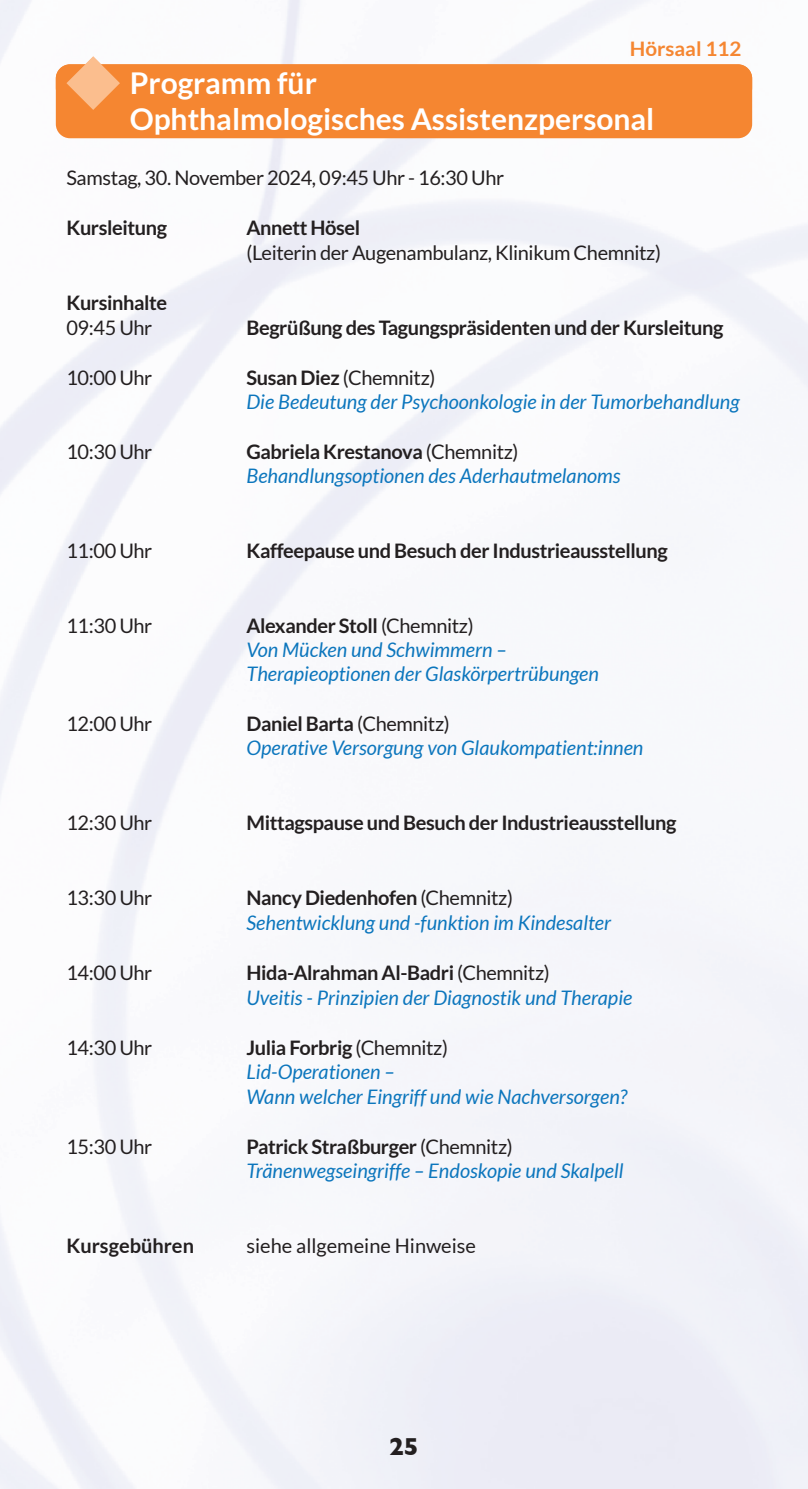
<style>
.page{position:relative;width:808px;height:1489px;background:#fff}
.page>*{position:absolute;margin:0;border:0;box-sizing:border-box;transform-origin:0 0}
.t1{font:700 30px/36px "Lato";color:#fff}
.t2{font:700 25px "Gill Sans";color:#231f20}
.t3{font:italic 20px/24px "Lato";color:#0c76bd}
.t4{font:20px "Lato";letter-spacing:-.02em;color:#231f20}
.t5{font:700 20px "Lato";letter-spacing:-.02em;color:#231f20}
.t6{font:20px "Lato";color:#231f20}
.t7{font:700 20px "Lato";color:#231f20}
.t8{font:700 20px "Lato";color:#f58631}
.s1{font-weight:700;font-style:normal;color:#231f20}
.s2{font-style:normal;color:#231f20}
</style>
<div class="page">
<div style="left:56px;top:64px;width:696px;height:74px;background:#f58631;border-radius:14px"></div>
<svg style="left:66px;top:56px;width:54px;height:54px"></svg>
<p class="t8" style="left:630px;top:38px;width:113px">Hörsaal 112</p>
<h1 class="t1" style="left:130px;top:64px;width:526px">Programm für<br>Ophthalmologisches Assistenzpersonal</h1>
<p class="t4" style="left:66px;top:167px;width:439px">Samstag, 30. November 2024, 09:45 Uhr - 16:30 Uhr</p>
<p class="t5" style="left:66px;top:216px;width:102px">Kursleitung</p>
<p class="t5" style="left:246px;top:216px;width:115px">Annett Hösel</p>
<p class="t4" style="left:246px;top:242px;width:416px">(Leiterin der Augenambulanz, Klinikum Chemnitz)</p>
<p class="t5" style="left:66px;top:291px;width:102px">Kursinhalte</p>
<p class="t4" style="left:66px;top:317px;width:87px">09:45 Uhr</p>
<p class="t5" style="left:246px;top:316px;width:479px">Begrüßung des Tagungspräsidenten und der Kursleitung</p>
<p class="t4" style="left:66px;top:367px;width:87px">10:00 Uhr</p>
<p class="t3" style="left:246px;top:366px;width:495px"><span class="s1">Susan Diez</span> <span class="s2">(Chemnitz)<br></span>Die Bedeutung der Psychoonkologie in der Tumorbehandlung</p>
<p class="t4" style="left:66px;top:441px;width:87px">10:30 Uhr</p>
<p class="t3" style="left:246px;top:440px;width:376px"><span class="s1">Gabriela Krestanova</span> <span class="s2">(Chemnitz)<br></span>Behandlungsoptionen des Aderhautmelanoms</p>
<p class="t4" style="left:66px;top:540px;width:87px">11:00 Uhr</p>
<p class="t5" style="left:246px;top:539px;width:423px">Kaffeepause und Besuch der Industrieausstellung</p>
<p class="t4" style="left:66px;top:615px;width:87px">11:30 Uhr</p>
<p class="t3" style="left:246px;top:614px;width:354px"><span class="s1">Alexander Stoll</span> <span class="s2">(Chemnitz)<br></span>Von Mücken und Schwimmern –<br>Therapieoptionen der Glaskörpertrübungen</p>
<p class="t4" style="left:66px;top:713px;width:87px">12:00 Uhr</p>
<p class="t3" style="left:246px;top:712px;width:398px"><span class="s1">Daniel Barta</span> <span class="s2">(Chemnitz)<br></span>Operative Versorgung von Glaukompatient:innen</p>
<p class="t4" style="left:66px;top:812px;width:87px">12:30 Uhr</p>
<p class="t5" style="left:246px;top:811px;width:432px">Mittagspause und Besuch der Industrieausstellung</p>
<p class="t4" style="left:66px;top:887px;width:87px">13:30 Uhr</p>
<p class="t3" style="left:246px;top:886px;width:366px"><span class="s1">Nancy Diedenhofen</span> <span class="s2">(Chemnitz)<br></span>Sehentwicklung und -funktion im Kindesalter</p>
<p class="t4" style="left:66px;top:961px;width:87px">14:00 Uhr</p>
<p class="t3" style="left:246px;top:960px;width:387px;line-height:25px"><span class="s1">Hida-Alrahman Al-Badri</span> <span class="s2">(Chemnitz)<br></span>Uveitis - Prinzipien der Diagnostik und Therapie</p>
<p class="t4" style="left:66px;top:1036px;width:87px">14:30 Uhr</p>
<p class="t3" style="left:246px;top:1035px;width:382px"><span class="s1">Julia Forbrig</span> <span class="s2">(Chemnitz)<br></span>Lid-Operationen –<br>Wann welcher Eingriff und wie Nachversorgen?</p>
<p class="t4" style="left:66px;top:1135px;width:87px">15:30 Uhr</p>
<p class="t3" style="left:246px;top:1134px;width:379px"><span class="s1">Patrick Straßburger</span> <span class="s2">(Chemnitz)<br></span>Tränenwegseingriffe – Endoskopie und Skalpell</p>
<p class="t7" style="left:66px;top:1233px;width:129px">Kursgebühren</p>
<p class="t6" style="left:246px;top:1234px;width:231px">siehe allgemeine Hinweise</p>
<p class="t2" style="left:389px;top:1426px;width:31px">25</p>
</div>
